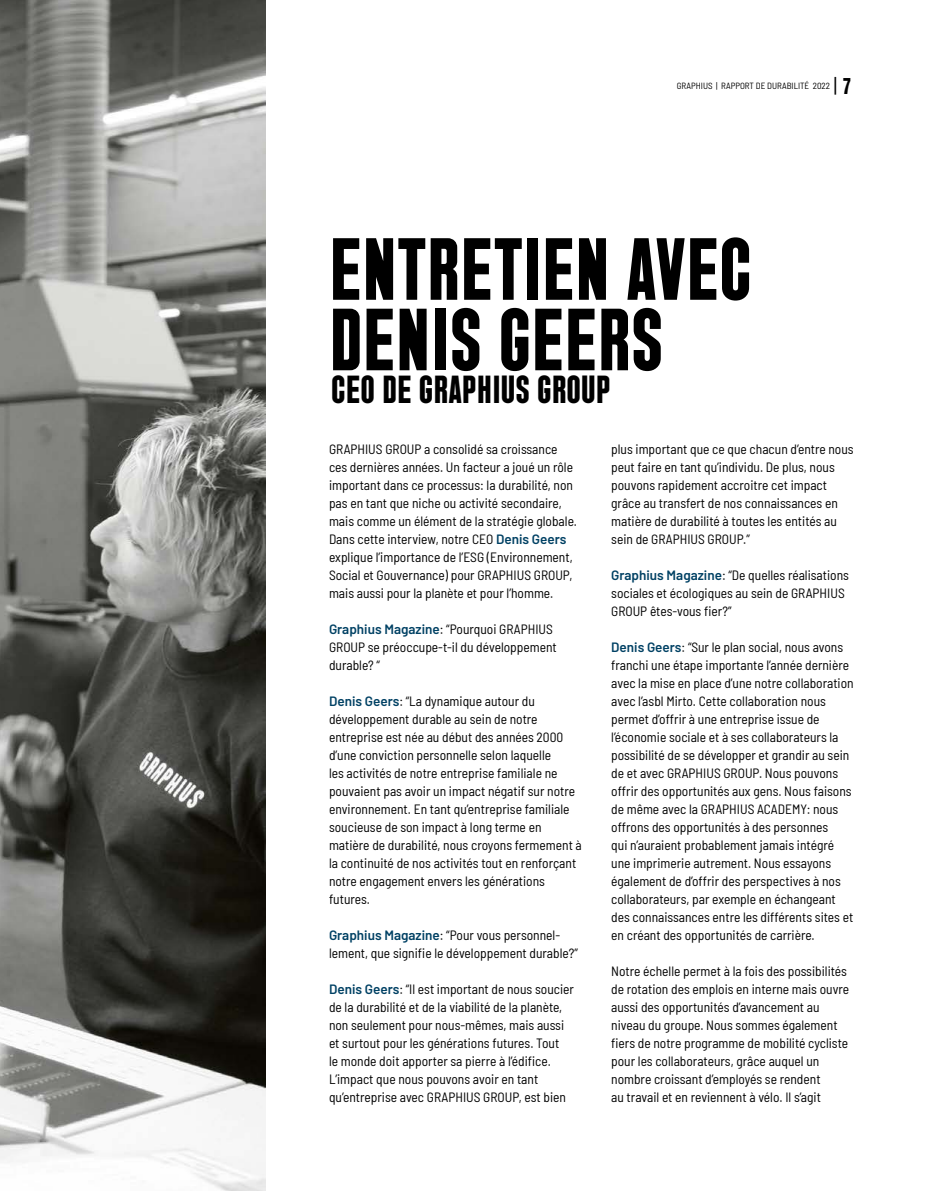
<style>
.page{position:relative;width:936px;height:1191px;background:#fff}
.page>*{position:absolute;margin:0;border:0;box-sizing:border-box;transform-origin:0 0}
.t1{font:81px/70.5px "Tabloid Press JNL";color:#000}
.t2{font:36px "Tabloid Press JNL";color:#000}
.t3{font:semi-condensed 21px "Barlow";color:#000}
.t4{font:semi-condensed 13.5px/18px "Barlow";color:#000}
.t5{font:semi-condensed 9px "Barlow";color:#000}
.s1{font-family:"Tabloid Press JNL";font-stretch:normal}
.s2{font-weight:600;font-stretch:normal;color:#004164}
</style>
<div class="page">
<img style="left:0;top:0;width:265px;height:1191px">
<p class="t5" style="left:676px;top:79px;width:155px">GRAPHIUS | RAPPORT DE DURABILITÉ 2022</p>
<h3 class="t3" style="left:833px;top:70px;width:19px">| <span class="s1">7</span></h3>
<h1 class="t1" style="left:329px;top:232px;width:424px">ENTRETIEN AVEC<br>DENIS GEERS</h1>
<h2 class="t2" style="left:331px;top:370px;width:280px">CEO DE GRAPHIUS GROUP</h2>
<p class="t4" style="left:329px;top:439px;width:249px">GRAPHIUS GROUP a consolidé sa croissance ces dernières années. Un facteur a joué un rôle important dans ce processus: la durabilité, non pas en tant que niche ou activité secondaire, mais comme un élément de la stratégie globale.<br>Dans cette interview, notre CEO <span class="s2">Denis Geers </span>explique l’importance de l’ESG (Environnement, Social et Gouvernance) pour GRAPHIUS GROUP, mais aussi pour la planète et pour l’homme.</p>
<p class="t4" style="left:329px;top:619px;width:229px"><span class="s2">Graphius Magazine</span>: “Pourquoi GRAPHIUS<br>GROUP se préoccupe-t-il du développement durable? “</p>
<p class="t4" style="left:329px;top:691px;width:254px"><span class="s2">Denis Geers</span>: “La dynamique autour du développement durable au sein de notre entreprise est née au début des années 2000 d’une conviction personnelle selon laquelle<br>les activités de notre entreprise familiale ne pouvaient pas avoir un impact négatif sur notre environnement. En tant qu’entreprise familiale soucieuse de son impact à long terme en matière de durabilité, nous croyons fermement à la continuité de nos activités tout en renforçant notre engagement envers les générations futures.</p>
<p class="t4" style="left:329px;top:925px;width:250px"><span class="s2">Graphius Magazine</span>: “Pour vous personnel&shy;lement, que signifie le développement durable?”</p>
<p class="t4" style="left:329px;top:979px;width:246px"><span class="s2">Denis Geers</span>: “Il est important de nous soucier de la durabilité et de la viabilité de la planète, non seulement pour nous-mêmes, mais aussi et surtout pour les générations futures. Tout<br>le monde doit apporter sa pierre à l’édifice.<br>L’impact que nous pouvons avoir en tant qu’entreprise avec GRAPHIUS GROUP, est bien</p>
<p class="t4" style="left:611px;top:439px;width:244px">plus important que ce que chacun d’entre nous peut faire en tant qu’individu. De plus, nous pouvons rapidement accroitre cet impact grâce au transfert de nos connaissances en matière de durabilité à toutes les entités au sein de GRAPHIUS GROUP.”</p>
<p class="t4" style="left:611px;top:565px;width:239px"><span class="s2">Graphius Magazine</span>: “De quelles réalisations sociales et écologiques au sein de GRAPHIUS<br>GROUP êtes-vous fier?”</p>
<p class="t4" style="left:611px;top:637px;width:244px"><span class="s2">Denis Geers</span>: “Sur le plan social, nous avons franchi une étape importante l’année dernière avec la mise en place d’une notre collaboration avec l’asbl Mirto. Cette collaboration nous permet d’offrir à une entreprise issue de l’économie sociale et à ses collaborateurs la possibilité de se développer et grandir au sein de et avec GRAPHIUS GROUP. Nous pouvons offrir des opportunités aux gens. Nous faisons de même avec la GRAPHIUS ACADEMY: nous offrons des opportunités à des personnes<br>qui n’auraient probablement jamais intégré une imprimerie autrement. Nous essayons également de d’offrir des perspectives à nos collaborateurs, par exemple en échangeant des connaissances entre les différents sites et en créant des opportunités de carrière.</p>
<p class="t4" style="left:611px;top:961px;width:239px">Notre échelle permet à la fois des possibilités de rotation des emplois en interne mais ouvre aussi des opportunités d’avancement au niveau du groupe. Nous sommes également fiers de notre programme de mobilité cycliste pour les collaborateurs, grâce auquel un nombre croissant d’employés se rendent<br>au travail et en reviennent à vélo. Il s’agit</p>
</div>
